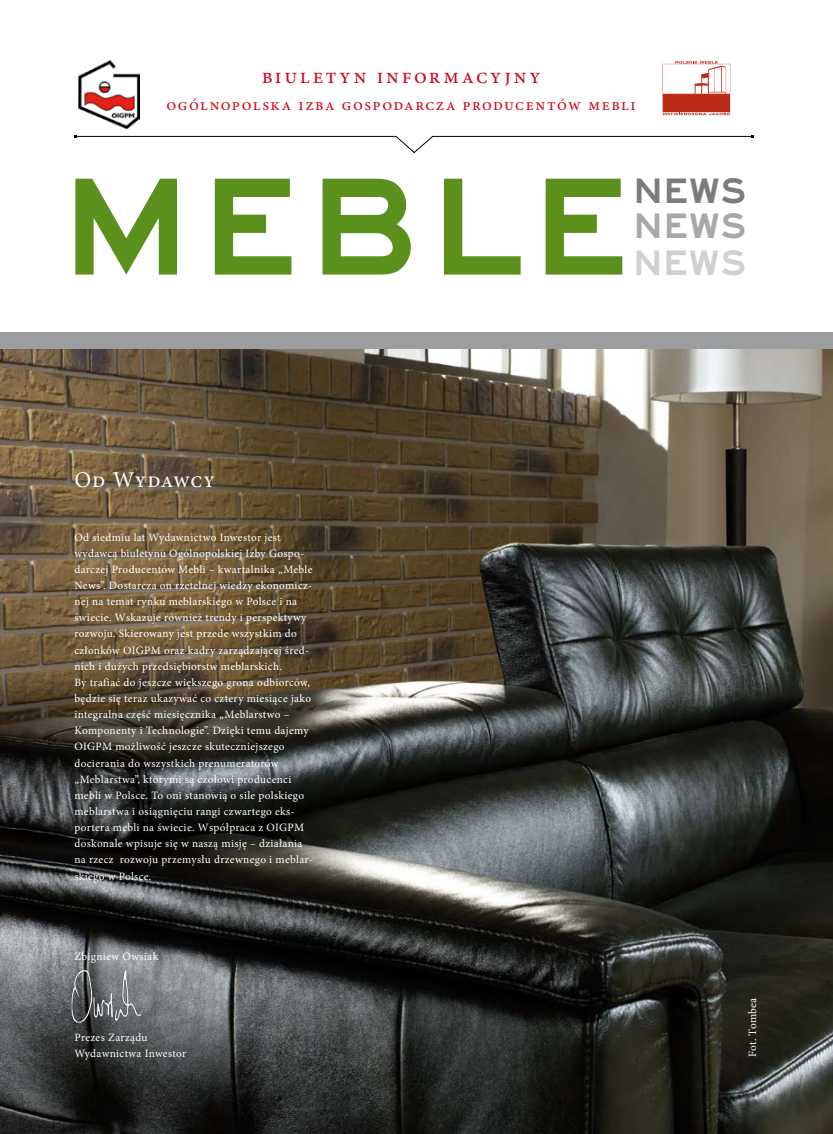
<style>
.page{position:relative;width:833px;height:1134px;background:#fff}
.page>*{position:absolute;margin:0;border:0;box-sizing:border-box;transform-origin:0 0}
.t1{font:36.75px "Saa Series FDCE";color:#cfd0d2}
.t2{font:36.75px "Saa Series FDCE";color:#a7a8aa}
.t3{font:36.75px "Saa Series FDCE";color:#7b7c7e}
.t4{font:22.5px "Minion Pro";letter-spacing:.015em;color:#fff}
.t5{font:21.88px "Minion Pro";letter-spacing:.13em;color:#cd071e}
.t6{font:16.88px "Minion Pro";letter-spacing:.09em;color:#cd071e}
.t7{font:11.25px/16.1px "Minion Pro";letter-spacing:.025em;color:#fff}
</style>
<div class="page">
<img style="left:0;top:347px;width:833px;height:787px">
<img style="left:71px;top:969px;width:70px;height:53px">
<svg style="left:663px;top:112px;width:67px;height:3px"></svg>
<div style="left:662px;top:64px;width:68px;height:48px;background:#bd2c16"></div>
<svg style="left:663px;top:61px;width:67px;height:33px;background:#f7e6e3"></svg>
<svg style="left:74px;top:135px;width:679px;height:18px"></svg>
<img style="left:78px;top:60px;width:62px;height:68px">
<svg style="left:75px;top:179px;width:547px;height:96px"></svg>
<div style="left:1px;top:332px;width:832px;height:17px;background:#9c9d9f"></div>
<h3 class="t5" style="left:262px;top:61px;width:280px">biuletyn informacyjny</h3>
<h3 class="t6" style="left:166px;top:93px;width:471px">ogólnopolska izba gospodarcza producentów mebli</h3>
<h1 class="t3" style="left:634px;top:169px;width:114px">NEWS</h1>
<h1 class="t2" style="left:634px;top:205px;width:114px">NEWS</h1>
<h2 class="t4" style="left:74px;top:464px;width:142px">Od Wydawcy</h2>
<p class="t7" style="left:74px;top:529px;width:240px">Od siedmiu lat Wydawnictwo Inwestor jest wydawcą biuletynu Ogólnopolskiej Izby Gospo&shy;darczej Producentów Mebli – kwartalnika „Meble News”. Dostarcza on rzetelnej wiedzy ekonomicz&shy;nej na temat rynku meblarskiego w Polsce i na świecie. Wskazuje również trendy i perspektywy rozwoju. Skierowany jest przede wszystkim do członków OIGPM oraz kadry zarządzającej śred&shy;nich i dużych przedsiębiorstw meblarskich.<br>By trafiać do jeszcze większego grona odbiorców, będzie się teraz ukazywać co cztery miesiące jako integralna część miesięcznika „Meblarstwo – Komponenty i Technologie”. Dzięki temu dajemy OIGPM możliwość jeszcze skuteczniejszego docierania do wszystkich prenumeratorów „Meblarstwa”, którymi są czołowi producenci mebli w Polsce. To oni stanowią o sile polskiego meblarstwa i osiągnięciu rangi czwartego eks&shy;portera mebli na świecie. Współpraca z OIGPM doskonale wpisuje się w naszą misję – działania na rzecz rozwoju przemysłu drzewnego i meblar&shy;skiego w Polsce.</p>
<p class="t7" style="left:74px;top:949px;width:85px">Zbigniew Owsiak</p>
<p class="t7" style="left:74px;top:1029px;width:113px">Prezes Zarządu<br>Wydawnictwa Inwestor</p>
<h1 class="t1" style="left:633px;top:241px;width:114px">NEWS</h1>
<p class="t7" style="left:744px;top:1057px;width:61px;rotate:-90deg">Fot. Tombea</p>
</div>
